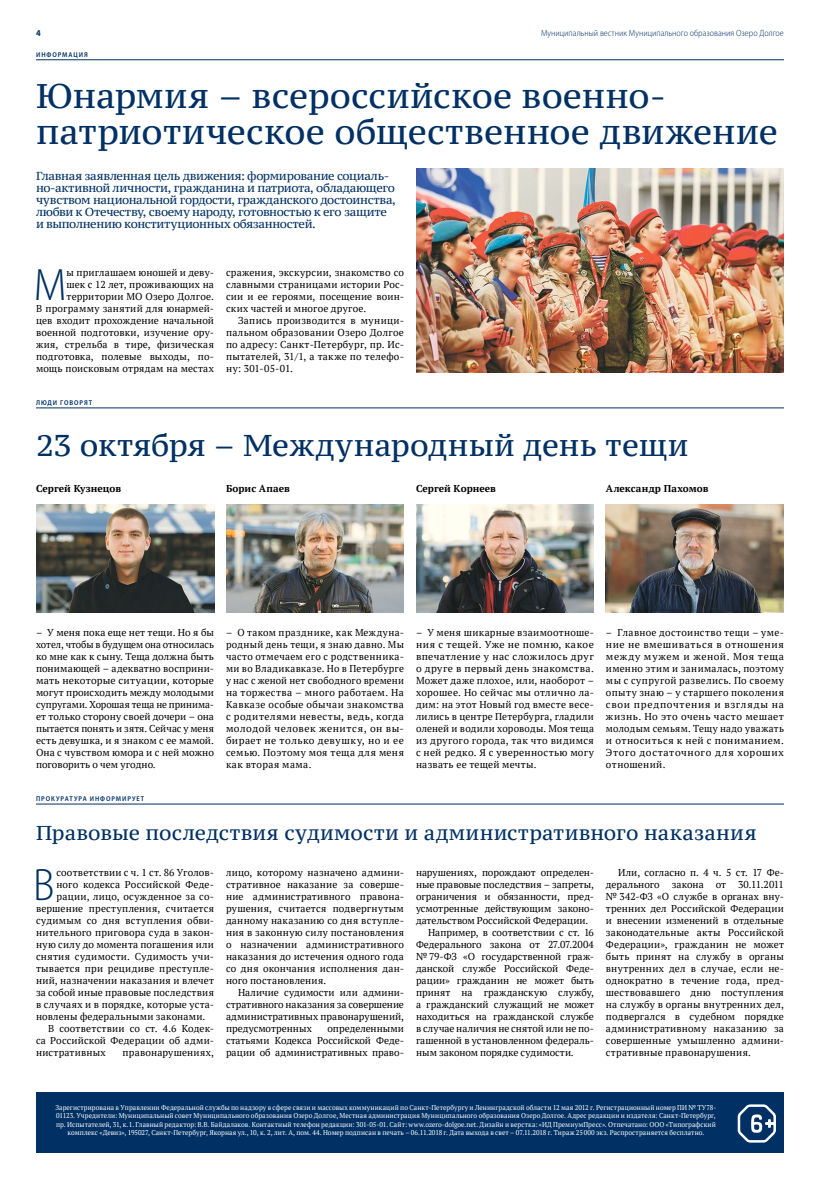
<style>
.page{position:relative;width:820px;height:1191px;background:#fff}
.page>*{position:absolute;margin:0;border:0;box-sizing:border-box;transform-origin:0 0}
.Main_paragraph_Drop{font:300 semi-condensed 45.6px "Myriad Pro";color:#003064}
.Caption36{font:34px/36px "PT Serif Caption";color:#003064}
.Caption36-2{font:30px "PT Serif Caption";color:#003064}
.Caption_small{font:20px "PT Serif Caption";letter-spacing:.01em;color:#003064}
.Lead{font:11.5px/12px "PT Serif Caption";letter-spacing:-.03em;color:#003064}
.Second_paragraph{font:10px/12px "PT Serif";letter-spacing:.005em;color:#000;text-align:justify}
.First_paragraph{font:10px/12px "PT Serif";letter-spacing:.03em;color:#000;text-align:justify}
.Main_paragraph_Drop-2{font:10px/12px "PT Serif";letter-spacing:.02em;color:#000;text-align:right}
.First_paragraph-2{font:700 10px "PT Serif";color:#000}
.t1{font:300 semi-condensed 9px "Myriad Pro";color:#003064}
.t2{font:700 semi-condensed 9px "Myriad Pro";color:#003064}
.First_paragraph-3{font:7px/8.4px "PT Serif";letter-spacing:.015em;color:#fff;text-align:center;scale:.96 1}
.Rubrica{font:600 semi-condensed 7px "Myriad Pro";letter-spacing:.13em;color:#003064}
</style>
<div class="page">
<div style="left:36px;top:1092px;width:747px;height:60px;background:#003064"></div>
<svg style="left:737px;top:1104px;width:38px;height:38px"></svg>
<hr style="left:36px;top:407px;width:747px;height:1px;background:#003064">
<img style="left:36px;top:504px;width:178px;height:108px">
<img style="left:226px;top:504px;width:178px;height:108px">
<img style="left:605px;top:504px;width:178px;height:108px">
<img style="left:416px;top:504px;width:177px;height:108px">
<hr style="left:36px;top:59px;width:747px;height:1px;background:#003064">
<img style="left:416px;top:168px;width:367px;height:204px">
<hr style="left:36px;top:803px;width:747px;height:1px;background:#003064">
<p class="t2" style="left:36px;top:28px;width:6px">4</p>
<p class="t1" style="left:541px;top:28px;width:244px">Муниципальный вестник Муниципального образования Озеро Долгое</p>
<p class="Rubrica" style="left:36px;top:50px;width:53px">ИНФОРМАЦИЯ</p>
<p class="Caption36" style="left:36px;top:78px;width:743px">Юнармия – всероссийское военно-- патриотическое общественное движение</p>
<p class="Lead" style="left:36px;top:170px;width:361px">Главная заявленная цель движения: формирование социаль&shy;но-активной личности, гражданина и патриота, обладающего чувством национальной гордости, гражданского достоинства, любви к Отечеству, своему народу, готовностью к его защите и выполнению конституционных обязанностей.</p>
<p class="Main_paragraph_Drop-2" style="left:36px;top:266px;width:179px">ы приглашаем юношей и деву-<br>шек с 12 лет, проживающих на территории МО Озеро Долгое.<br>В программу занятий для юнармей&shy;цев входит прохождение начальной военной подготовки, изучение ору&shy;жия, стрельба в тире, физическая подготовка, полевые выходы, по&shy;мощь поисковым отрядам на местах</p>
<p class="Main_paragraph_Drop" style="left:34px;top:260px;width:34px">М</p>
<p class="Main_paragraph_Drop-2" style="left:226px;top:266px;width:179px;text-align:justify">сражения, экскурсии, знакомство со славными страницами истории Рос&shy;сии и ее героями, посещение воин&shy;ских частей и многое другое.</p>
<p class="Second_paragraph" style="left:226px;top:314px;width:179px;text-indent:12px">Запись производится в муници&shy;пальном образовании Озеро Долгое по адресу: Санкт-Петербург, пр. Ис&shy;пытателей, 31/1, а также по телефо&shy;ну: 301-05-01.</p>
<p class="Rubrica" style="left:36px;top:398px;width:57px">ЛЮДИ ГОВОРЯТ</p>
<p class="Caption36-2" style="left:36px;top:426px;width:653px">23 октября – Международный день тещи</p>
<p class="First_paragraph-2" style="left:36px;top:482px;width:87px">Сергей Кузнецов</p>
<p class="First_paragraph-2" style="left:226px;top:482px;width:65px">Борис Апаев</p>
<p class="First_paragraph-2" style="left:416px;top:482px;width:81px">Сергей Корнеев</p>
<p class="First_paragraph-2" style="left:605px;top:482px;width:104px">Александр Пахомов</p>
<p class="First_paragraph" style="left:36px;top:626px;width:179px">– У меня пока еще нет тещи. Но я бы хотел, чтобы в будущем она относилась ко мне как к сыну. Теща должна быть понимающей – адекватно восприни&shy;мать некоторые ситуации, которые могут происходить между молодыми супругами. Хорошая теща не принима&shy;ет только сторону своей дочери – она пытается понять и зятя. Сейчас у меня есть девушка, и я знаком с ее мамой.<br>Она с чувством юмора и с ней можно поговорить о чем угодно.</p>
<p class="First_paragraph" style="left:605px;top:626px;width:179px">– Главное достоинство тещи – уме&shy;ние не вмешиваться в отношения между мужем и женой. Моя теща именно этим и занималась, поэтому мы с супругой развелись. По своему опыту знаю – у старшего поколения свои предпочтения и взгляды на жизнь. Но это очень часто мешает молодым семьям. Тещу надо уважать и относиться к ней с пониманием.<br>Этого достаточного для хороших отношений.</p>
<p class="First_paragraph" style="left:226px;top:626px;width:179px">– О таком празднике, как Междуна&shy;родный день тещи, я знаю давно. Мы часто отмечаем его с родственника&shy;ми во Владикавказе. Но в Петербурге у нас с женой нет свободного времени на торжества – много работаем. На Кавказе особые обычаи знакомства с родителями невесты, ведь, когда молодой человек женится, он вы&shy;бирает не только девушку, но и ее семью. Поэтому моя теща для меня как вторая мама.</p>
<p class="First_paragraph" style="left:416px;top:626px;width:179px">– У меня шикарные взаимоотноше&shy;ния с тещей. Уже не помню, какое впечатление у нас сложилось друг о друге в первый день знакомства.<br>Может даже плохое, или, наоборот – хорошее. Но сейчас мы отлично ла&shy;дим: на этот Новый год вместе весе&shy;лились в центре Петербурга, гладили оленей и водили хороводы. Моя теща из другого города, так что видимся с ней редко. Я с уверенностью могу назвать ее тещей мечты.</p>
<p class="Rubrica" style="left:36px;top:794px;width:110px">ПРОКУРАТУРА ИНФОРМИРУЕТ</p>
<p class="Caption_small" style="left:36px;top:820px;width:721px">Правовые последствия судимости и административного наказания</p>
<p class="Second_paragraph" style="left:226px;top:866px;width:179px">лицо, которому назначено админи&shy;стративное наказание за соверше&shy;ние административного правона&shy;рушения, считается подвергнутым данному наказанию со дня вступле&shy;ния в законную силу постановления о назначении административного наказания до истечения одного года со дня окончания исполнения дан&shy;ного постановления.</p>
<p class="Second_paragraph" style="left:226px;top:986px;width:179px;text-indent:12px">Наличие судимости или админи&shy;стративного наказания за совершение административных правонарушений, предусмотренных</p>
<p class="Second_paragraph" style="left:605px;top:866px;width:179px;text-indent:12px">Или, согласно п. 4 ч. 5 ст. 17 Фе&shy;дерального закона от 30.11.2011 № 342-ФЗ «О службе в органах вну&shy;тренних дел Российской Федерации и внесении изменений в отдельные законодательные акты Российской Федерации», гражданин не может быть принят на службу в органы внутренних дел в случае, если не&shy;однократно в течение года, пред&shy;шествовавшего дню поступления на службу в органы внутренних дел, подвергался в судебном порядке административному наказанию за совершенные умышленно админи&shy;стративные правонарушения.</p>
<p class="Main_paragraph_Drop" style="left:33px;top:860px;width:23px">В</p>
<p class="Main_paragraph_Drop-2" style="left:56px;top:866px;width:159px">соответствии с ч. 1 ст. 86 Уголов-</p>
<p class="Second_paragraph" style="left:416px;top:866px;width:179px">нарушениях, порождают определен&shy;ные правовые последствия – запреты, ограничения и обязанности, пред&shy;усмотренные действующим законо&shy;дательством Российской Федерации.</p>
<p class="Second_paragraph" style="left:416px;top:926px;width:179px;text-indent:12px">Например, в соответствии с ст. 16<br>Федерального закона от 27.07.2004 № 79-ФЗ «О государственной граж&shy;данской службе Российской Феде&shy;рации» гражданин не может быть принят на гражданскую службу, а гражданский служащий не может находиться на гражданской службе в случае наличия не снятой или не по&shy;гашенной в установленном федераль&shy;ным законом порядке судимости.</p>
<p class="Main_paragraph_Drop-2" style="left:56px;top:878px;width:159px">ного кодекса Российской Феде-</p>
<p class="Main_paragraph_Drop-2" style="left:56px;top:890px;width:159px">рации, лицо, осужденное за со-</p>
<p class="Main_paragraph_Drop-2" style="left:36px;top:902px;width:179px">вершение преступления, считается</p>
<p class="Main_paragraph_Drop-2" style="left:36px;top:914px;width:179px">судимым со дня вступления обви-</p>
<p class="Main_paragraph_Drop-2" style="left:36px;top:926px;width:179px">нительного приговора суда в закон-</p>
<p class="Main_paragraph_Drop-2" style="left:36px;top:938px;width:179px">ную силу до момента погашения или</p>
<p class="Main_paragraph_Drop-2" style="left:36px;top:950px;width:179px">снятия судимости. Судимость учи-</p>
<p class="Main_paragraph_Drop-2" style="left:36px;top:962px;width:179px">тывается при рецидиве преступле-</p>
<p class="Main_paragraph_Drop-2" style="left:36px;top:974px;width:179px">ний, назначении наказания и влечет</p>
<p class="Main_paragraph_Drop-2" style="left:36px;top:986px;width:179px">за собой иные правовые последствия</p>
<p class="Main_paragraph_Drop-2" style="left:36px;top:998px;width:179px">в случаях и в порядке, которые уста-</p>
<p class="Main_paragraph_Drop-2" style="left:36px;top:1010px;width:171px">новлены федеральными законами.</p>
<p class="Second_paragraph" style="left:36px;top:1022px;width:179px;text-indent:12px">В соответствии со ст. 4.6 Кодек&shy;са Российской Федерации об адми&shy;нистративных</p>
<p class="Second_paragraph" style="left:226px;top:1022px;width:179px;text-indent:101px">определенными статьями Кодекса Российской Феде&shy;рации об административных право-</p>
<p class="Second_paragraph" style="left:122px;top:1046px;width:93px">правонарушениях,</p>
<p class="First_paragraph-3" style="left:55px;top:1103px;width:689px">Зарегистрирована в Управлении Федеральной службы по надзору в сфере связи и массовых коммуникаций по Санкт-Петербургу и Ленинградской области 12 мая 2012 г. Регистрационный номер ПИ № ТУ78- 01123. Учредители: Муниципальный совет Муниципального образования Озеро Долгое, Местная администрация Муниципального образования Озеро Долгое. Адрес редакции и издателя: Санкт-Петербург, пр. Испытателей, 31, к.1. Главный редактор: В.В. Байдалаков. Контактный телефон редакции: 301-05-01. Сайт: www.ozero-dolgoe.net. Дизайн и верстка: «ИД ПремиумПресс». Отпечатано: ООО «Типографский комплекс «Девиз», 195027, Санкт-Петербург, Якорная ул., 10, к. 2, лит. А, пом. 44. Номер подписан в печать – 06.11.2018 г. Дата выхода в свет – 07.11.2018 г. Тираж 25000 экз. Распространяется бесплатно.</p>
</div>
